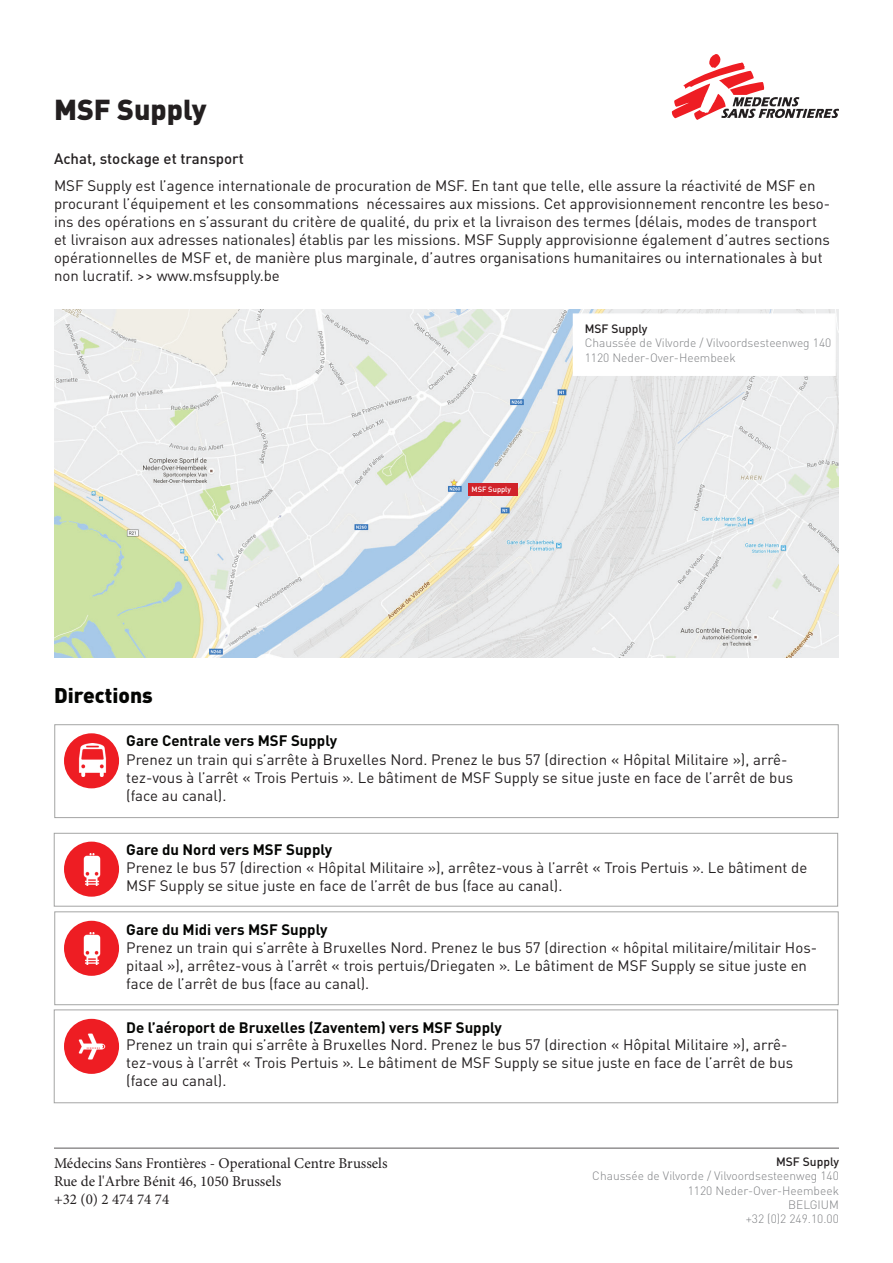
<style>
.page{position:relative;width:893px;height:1263px;background:#fff}
.page>*{position:absolute;margin:0;border:0;box-sizing:border-box;transform-origin:0 0}
.t1{font:900 28.5px "DIN Pro";color:#231f20}
.t2{font:900 21px "DIN Pro";color:#040503}
.t3{font:15px/18px "DIN Pro";color:#231f20}
.t4{font:700 15px "DIN Pro";color:#040503}
.t5{font:15px/18px "Minion Pro";color:#231f20}
.t6{font:500 15px "DIN Pro";color:#231f20}
.t7{font:300 12px/14.4px "DIN Pro";color:#808285}
.t8{font:500 12px "DIN Pro";color:#231f20}
.t9{font:500 7.5px "DIN Pro";color:#fff}
</style>
<div class="page">
<svg style="left:672px;top:54px;width:167px;height:66px"></svg>
<hr style="left:54px;top:1147px;width:785px;height:2px;background:#231f20">
<div style="left:64px;top:733px;width:55px;height:55px;background:#ee1d23;border-radius:50%"></div>
<div style="left:64px;top:842px;width:55px;height:55px;background:#ee1d23;border-radius:50%"></div>
<div style="left:64px;top:921px;width:55px;height:55px;background:#ee1d23;border-radius:50%"></div>
<div style="left:64px;top:1019px;width:55px;height:55px;background:#ee1d23;border-radius:50%"></div>
<img style="left:83px;top:853px;width:18px;height:32px">
<img style="left:83px;top:932px;width:18px;height:32px">
<img style="left:78px;top:1033px;width:28px;height:27px">
<img style="left:78px;top:744px;width:29px;height:32px">
<img style="left:54px;top:309px;width:785px;height:349px">
<div style="left:469px;top:483px;width:49px;height:13px;background:#d1232a"></div>
<div style="left:573px;top:313px;width:263px;height:63px;background:#fff"></div>
<h1 class="t1" style="left:54px;top:85px;width:154px">MSF Supply</h1>
<p class="t6" style="left:54px;top:147px;width:191px">Achat, stockage et transport</p>
<p class="t3" style="left:54px;top:175px;width:778px">MSF Supply est l’agence internationale de procuration de MSF. En tant que telle, elle assure la réactivité de MSF en procurant l’équipement et les consommations nécessaires aux missions. Cet approvisionnement rencontre les beso&shy;ins des opérations en s’assurant du critère de qualité, du prix et la livraison des termes (délais, modes de transport et livraison aux adresses nationales) établis par les missions. MSF Supply approvisionne également d’autres sections opérationnelles de MSF et, de manière plus marginale, d’autres organisations humanitaires ou internationales à but non lucratif. &gt;&gt; www.msfsupply.be</p>
<h2 class="t2" style="left:54px;top:677px;width:100px">Directions</h2>
<p class="t4" style="left:126px;top:728px;width:212px">Gare Centrale vers MSF Supply</p>
<p class="t9" style="left:472px;top:483px;width:41px">MSF Supply</p>
<p class="t8" style="left:585px;top:319px;width:64px">MSF Supply</p>
<p class="t7" style="left:585px;top:335px;width:248px">Chaussée de Vilvorde / Vilvoordsesteenweg 140<br>1120 Neder-Over-Heembeek</p>
<p class="t3" style="left:126px;top:749px;width:668px">Prenez un train qui s’arrête à Bruxelles Nord. Prenez le bus 57 (direction « Hôpital Militaire »), arrê&shy;tez-vous à l’arrêt « Trois Pertuis ». Le bâtiment de MSF Supply se situe juste en face de l’arrêt de bus (face au canal).</p>
<p class="t4" style="left:126px;top:837px;width:207px">Gare du Nord vers MSF Supply</p>
<p class="t3" style="left:126px;top:857px;width:682px">Prenez le bus 57 (direction « Hôpital Militaire »), arrêtez-vous à l’arrêt « Trois Pertuis ». Le bâtiment de<br>MSF Supply se situe juste en face de l’arrêt de bus (face au canal).</p>
<p class="t4" style="left:126px;top:916px;width:203px">Gare du Midi vers MSF Supply</p>
<p class="t3" style="left:126px;top:937px;width:692px">Prenez un train qui s’arrête à Bruxelles Nord. Prenez le bus 57 (direction « hôpital militaire/militair Hos&shy;pitaal »), arrêtez-vous à l’arrêt « trois pertuis/Driegaten ». Le bâtiment de MSF Supply se situe juste en face de l’arrêt de bus (face au canal).</p>
<p class="t4" style="left:126px;top:1015px;width:377px">De l’aéroport de Bruxelles (Zaventem) vers MSF Supply</p>
<p class="t3" style="left:126px;top:1034px;width:668px">Prenez un train qui s’arrête à Bruxelles Nord. Prenez le bus 57 (direction « Hôpital Militaire »), arrê&shy;tez-vous à l’arrêt « Trois Pertuis ». Le bâtiment de MSF Supply se situe juste en face de l’arrêt de bus (face au canal).</p>
<p class="t5" style="left:54px;top:1154px;width:335px">Médecins Sans Frontières - Operational Centre Brussels<br>Rue de l'Arbre Bénit 46, 1050 Brussels<br>+32 (0) 2 474 74 74</p>
<p class="t8" style="left:776px;top:1152px;width:64px">MSF Supply</p>
<p class="t7" style="left:592px;top:1168px;width:248px;text-align:right">Chaussée de Vilvorde / Vilvoordsesteenweg 140<br>1120 Neder-Over-Heembeek<br>BELGIUM<br>+32 (0)2 249.10.00</p>
</div>
